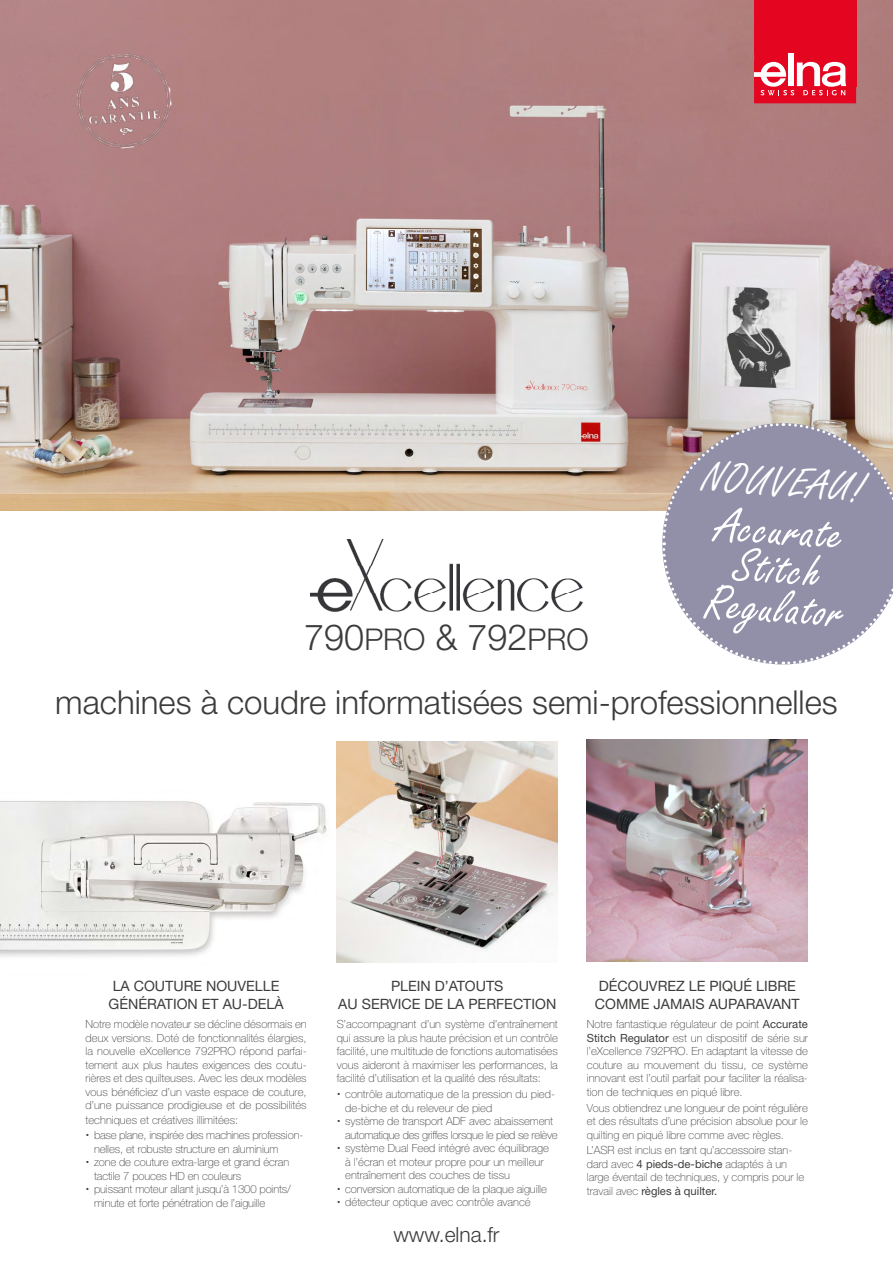
<style>
.page{position:relative;width:893px;height:1263px;background:#fff}
.page>*{position:absolute;margin:0;border:0;box-sizing:border-box;transform-origin:0 0}
.t1{font:52.5px/39px "Freestyle Script";color:#fff;text-align:center}
.t2{font:45px "Freestyle Script";color:#fff}
.t3{font:300 36px "Helvetica Neue LT Std";color:#3c3c3b}
.t4{font:300 33px "Helvetica Neue LT Std";color:#3c3c3b}
.t5{font:300 21px "Helvetica Neue LT Std";color:#3c3c3b}
.t6{font:14.25px/17.1px "Helvetica Neue LT Std";color:#3c3c3b}
.t7{font:100 11.25px/13.5px "Helvetica Neue LT Std";color:#3c3c3b;text-align:justify}
.s1{font-size:30px}
.s2{font-weight:400}
</style>
<div class="page">
<img style="left:587px;top:740px;width:221px;height:221px">
<img style="left:0;top:0;width:893px;height:510px">
<div style="left:754px;top:0;width:102px;height:103px;background:#e40521"></div>
<svg style="left:754px;top:53px;width:92px;height:42px"></svg>
<img style="left:0;top:763px;width:338px;height:200px">
<svg style="left:661px;top:422px;width:232px;height:243px;background:#a29daf"></svg>
<img style="left:311px;top:539px;width:271px;height:72px">
<img style="left:337px;top:741px;width:221px;height:221px">
<img style="left:73px;top:50px;width:102px;height:102px">
<h3 class="t3" style="left:304px;top:615px;width:286px">790<span class="s1">PRO</span> &amp; 792<span class="s1">PRO</span></h3>
<h2 class="t2" style="left:704px;top:452px;width:164px;rotate:4deg">NOUVEAU!</h2>
<h1 class="t1" style="left:712px;top:508px;width:141px;rotate:4deg">Accurate<br>Stitch<br>Regulator</h1>
<h3 class="t4" style="left:55px;top:682px;width:784px">machines à coudre informatisées semi-professionnelles</h3>
<p class="t6" style="left:109px;top:977px;width:176px">LA COUTURE NOUVELLE<br>GÉNÉRATION ET AU-DELÀ</p>
<p class="t7" style="left:86px;top:1017px;width:223px">Notre modèle novateur se décline désormais en deux versions. Doté de fonctionnalités élargies, la nouvelle eXcellence 792PRO répond parfai&shy;tement aux plus hautes exigences des coutu&shy;rières et des quilteuses. Avec les deux modèles vous bénéficiez d’un vaste espace de couture, d’une puissance prodigieuse et de possibilités techniques et créatives illimitées:</p>
<p class="t7" style="left:94px;top:1129px;width:211px;text-align:left">base plane, inspirée des machines profession&shy;nelles, et robuste structure en aluminium zone de couture extra-large et grand écran tactile 7 pouces HD en couleurs<br>puissant moteur allant jusqu’à 1300 points/ minute et forte pénétration de l’aiguille</p>
<p class="t6" style="left:338px;top:977px;width:219px;text-align:center">PLEIN D’ATOUTS<br>AU SERVICE DE LA PERFECTION</p>
<p class="t7" style="left:337px;top:1018px;width:223px">S’accompagnant d’un système d’entraînement qui assure la plus haute précision et un contrôle facilité, une multitude de fonctions automatisées vous aideront à maximiser les performances, la facilité d’utilisation et la qualité des résultats:</p>
<p class="t7" style="left:345px;top:1087px;width:214px;text-align:left">contrôle automatique de la pression du pied&shy;de-biche et du releveur de pied<br>système de transport ADF avec abaissement automatique des griffes lorsque le pied se relève système Dual Feed intégré avec équilibrage<br>à l’écran et moteur propre pour un meilleur entraînement des couches de tissu conversion automatique de la plaque aiguille détecteur optique avec contrôle avancé</p>
<h3 class="t5" style="left:393px;top:1221px;width:108px">www.elna.fr</h3>
<p class="t6" style="left:595px;top:977px;width:206px">DÉCOUVREZ LE PIQUÉ LIBRE<br>COMME JAMAIS AUPARAVANT</p>
<p class="t7" style="left:587px;top:1018px;width:223px">Notre fantastique régulateur de point <span class="s2">Accurate Stitch Regulator</span> est un dispositif de série sur l’eXcellence 792PRO. En adaptant la vitesse de couture au mouvement du tissu, ce système innovant est l’outil parfait pour faciliter la réalisa&shy;tion de techniques en piqué libre.</p>
<p class="t7" style="left:587px;top:1101px;width:223px">Vous obtiendrez une longueur de point régulière et des résultats d’une précision absolue pour le quilting en piqué libre comme avec règles.</p>
<p class="t7" style="left:587px;top:1143px;width:219px;text-align:left">L’ASR est inclus en tant qu’accessoire stan&shy;dard avec <span class="s2">4 pieds-de-biche</span> adaptés à un large éventail de techniques, y compris pour le travail avec <span class="s2">règles à quilter.</span></p>
</div>
